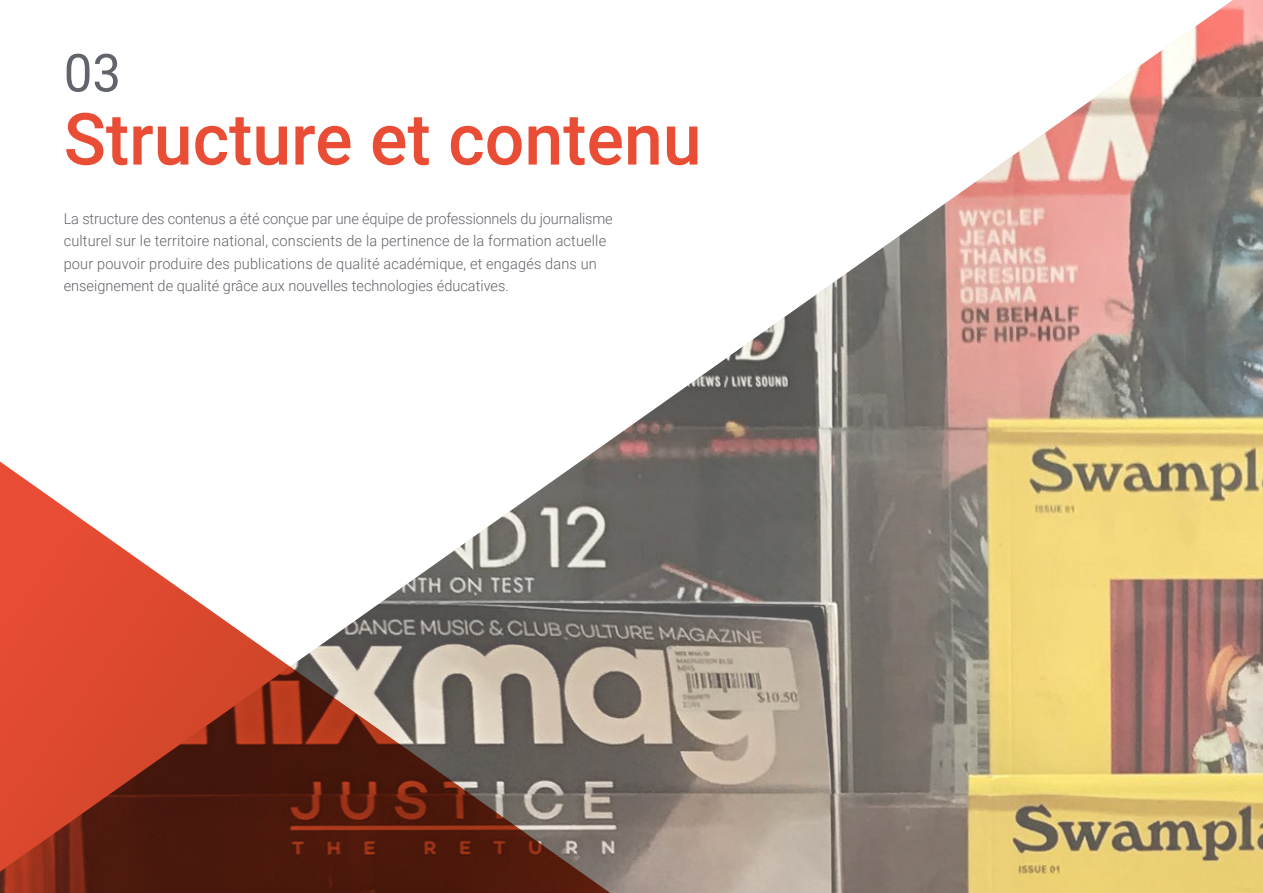
<style>
.page{position:relative;width:1263px;height:893px;background:#fff}
.page>*{position:absolute;margin:0;border:0;box-sizing:border-box;transform-origin:0 0}
.t1{font:500 72px "Roboto";color:#e94d35}
.t2{font:52.5px "Roboto";color:#61646a}
.t3{font:300 15px/22.5px "Roboto";color:#61646a}
</style>
<div class="page">
<img style="left:602px;top:0;width:661px;height:893px">
<svg style="left:0;top:446px;width:640px;height:447px"></svg>
<h2 class="t2" style="left:64px;top:36px;width:59px">03</h2>
<h1 class="t1" style="left:64px;top:89px;width:639px">Structure et contenu</h1>
<p class="t3" style="left:64px;top:207px;width:550px">La structure des contenus a été conçue par une équipe de professionnels du journalisme culturel sur le territoire national, conscients de la pertinence de la formation actuelle pour pouvoir produire des publications de qualité académique, et engagés dans un enseignement de qualité grâce aux nouvelles technologies éducatives.</p>
</div>
